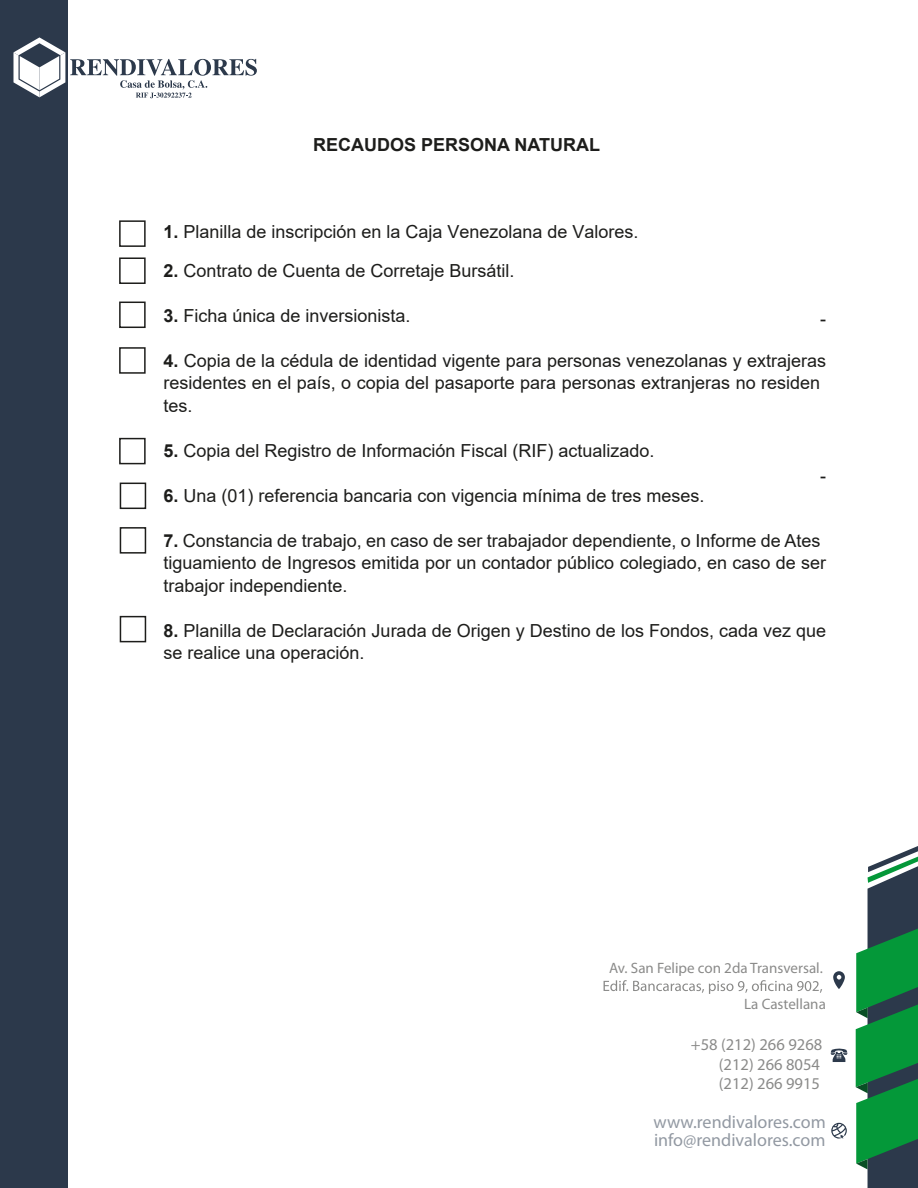
<style>
.page{position:relative;width:918px;height:1188px;background:#fff}
.page>*{position:absolute;margin:0;border:0;box-sizing:border-box;transform-origin:0 0}
.t1{font:18px/22.5px "Arial";color:#1d1d1b}
.t2{font:18px/18px "Myriad Pro";color:#2c394b}
.t3{font:700 18px "Arial";color:#1d1d1b}
.t4{font:16.5px/19.8px "Myriad Pro";color:#1d1d1b}
.t5{font:15px "Myriad Pro";color:#1d1d1b}
.s1{font-weight:700}
</style>
<div class="page">
<div style="left:0;top:0;width:68px;height:1188px;background:#2c394b"></div>
<svg style="left:13px;top:37px;width:244px;height:61px"></svg>
<svg style="left:856px;top:846px;width:62px;height:342px;background:#328558"></svg>
<svg style="left:831px;top:1048px;width:16px;height:14px"></svg>
<svg style="left:831px;top:1123px;width:16px;height:16px"></svg>
<svg style="left:833px;top:971px;width:12px;height:18px"></svg>
<svg style="left:604px;top:980px;width:218px;height:14px"></svg>
<div style="left:119px;top:257px;width:27px;height:27px;border:2px solid #1d1d1b"></div>
<div style="left:119px;top:302px;width:27px;height:26px;border:2px solid #1d1d1b"></div>
<div style="left:119px;top:347px;width:27px;height:27px;border:2px solid #1d1d1b"></div>
<div style="left:119px;top:438px;width:27px;height:26px;border:2px solid #1d1d1b"></div>
<div style="left:120px;top:483px;width:26px;height:26px;border:2px solid #1d1d1b"></div>
<div style="left:120px;top:527px;width:26px;height:27px;border:2px solid #1d1d1b"></div>
<div style="left:120px;top:616px;width:26px;height:26px;border:2px solid #1d1d1b"></div>
<div style="left:119px;top:220px;width:27px;height:27px;border:2px solid #1d1d1b"></div>
<p class="t3" style="left:313px;top:132px;width:289px">RECAUDOS PERSONA NATURAL</p>
<p class="t1" style="left:163px;top:220px;width:477px"><span class="s1">1.</span> Planilla de inscripción en la Caja Venezolana de Valores.</p>
<p class="t1" style="left:163px;top:259px;width:353px"><span class="s1">2.</span> Contrato de Cuenta de Corretaje Bursátil.</p>
<p class="t1" style="left:163px;top:304px;width:249px"><span class="s1">3.</span> Ficha única de inversionista.</p>
<p class="t1" style="left:163px;top:349px;width:664px"><span class="s1">4.</span> Copia de la cédula de identidad vigente para personas venezolanas y extrajeras residentes en el país, o copia del pasaporte para personas extranjeras no residen</p>
<p class="t1" style="left:820px;top:307px;width:7px">-</p>
<p class="t1" style="left:163px;top:394px;width:31px">tes.</p>
<p class="t1" style="left:163px;top:439px;width:493px"><span class="s1">5.</span> Copia del Registro de Información Fiscal (RIF) actualizado.</p>
<p class="t1" style="left:163px;top:484px;width:543px"><span class="s1">6.</span> Una (01) referencia bancaria con vigencia mínima de tres meses.</p>
<p class="t1" style="left:163px;top:529px;width:659px"><span class="s1">7.</span> Constancia de trabajo, en caso de ser trabajador dependiente, o Informe de Ates</p>
<p class="t1" style="left:820px;top:464px;width:7px">-</p>
<p class="t1" style="left:163px;top:551px;width:664px">tiguamiento de Ingresos emitida por un contador público colegiado, en caso de ser trabajor independiente.</p>
<p class="t1" style="left:163px;top:619px;width:664px"><span class="s1">8.</span> Planilla de Declaración Jurada de Origen y Destino de los Fondos, cada vez que se realice una operación.</p>
<p class="t5" style="left:609px;top:959px;width:215px">Av. San Felipe con 2da Transversal.</p>
<p class="t5" style="left:744px;top:995px;width:83px">La Castellana</p>
<p class="t4" style="left:719px;top:1034px;width:105px;text-indent:-28px">+58 (212) 266 9268 (212) 266 8054 (212) 266 9915</p>
<p class="t2" style="left:654px;top:1113px;width:174px">www.rendivalores.com info@rendivalores.com</p>
</div>
